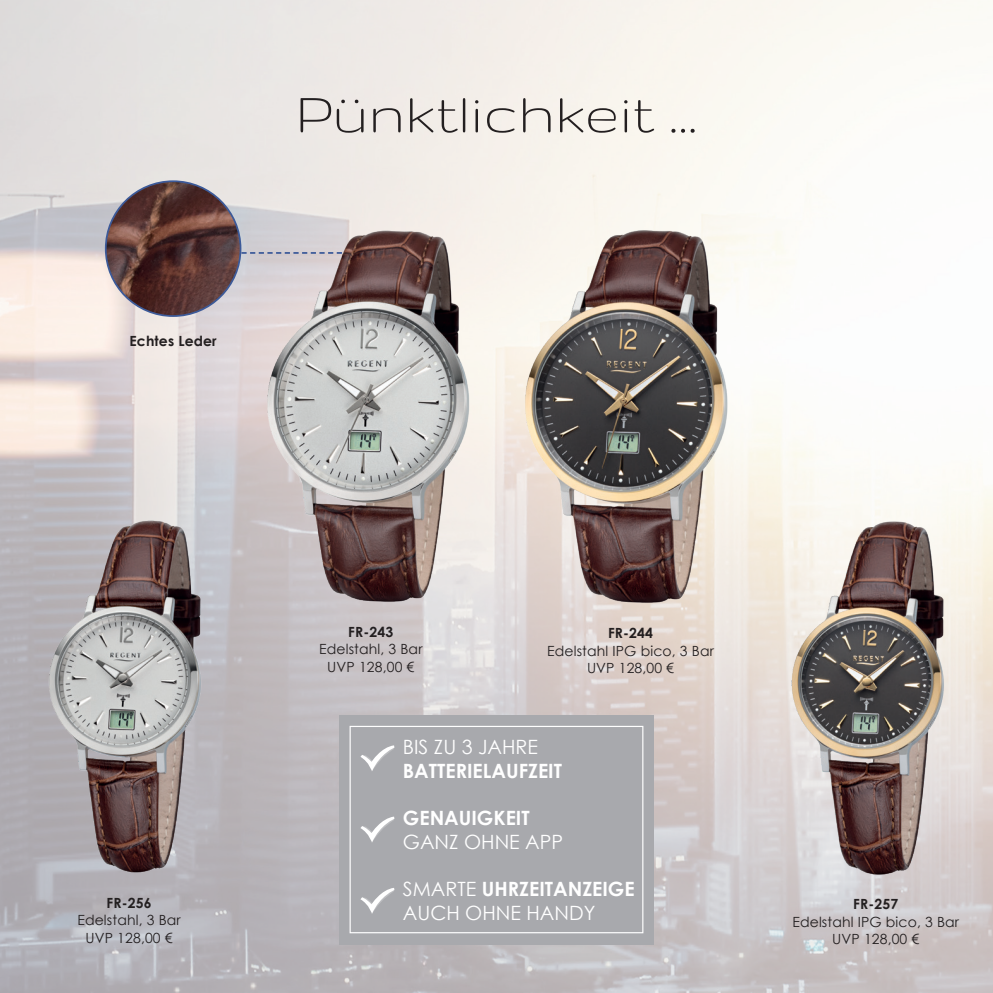
<style>
.page{position:relative;width:993px;height:993px;background:#fff}
.page>*{position:absolute;margin:0;border:0;box-sizing:border-box;transform-origin:0 0}
.t1{font:63px "Gruppo";color:#231f20}
.t2{font:19.6px/23.6px "Century Gothic";color:#fff}
.t3{font:700 19.6px "Century Gothic";color:#fff}
.t4{font:14px/17.5px "Century Gothic";letter-spacing:.01em;color:#231f20;text-align:center}
.t5{font:700 14px "Century Gothic";letter-spacing:.01em;color:#231f20}
.s1{font-weight:700}
</style>
<div class="page">
<img style="left:0;top:0;width:992px;height:992px">
<img style="left:502px;top:220px;width:248px;height:395px">
<img style="left:243px;top:215px;width:250px;height:399px">
<img style="left:2px;top:510px;width:249px;height:368px">
<img style="left:745px;top:510px;width:247px;height:372px">
<svg style="left:241px;top:252px;width:101px;height:2px"></svg>
<img style="left:106px;top:181px;width:134px;height:135px;border-radius:67px">
<div style="left:339px;top:714px;width:314px;height:229px;background:#a8a9ad"></div>
<div style="left:349px;top:725px;width:294px;height:207px;border:1px solid #fff"></div>
<svg style="left:360px;top:745px;width:34px;height:26px"></svg>
<svg style="left:360px;top:816px;width:34px;height:26px"></svg>
<svg style="left:360px;top:888px;width:34px;height:25px"></svg>
<p class="t5" style="left:129px;top:332px;width:89px">Echtes Leder</p>
<h1 class="t1" style="left:295px;top:82px;width:403px">Pünktlichkeit ...</h1>
<p class="t5" style="left:107px;top:893px;width:46px">FR-256</p>
<p class="t4" style="left:77px;top:911px;width:105px">Edelstahl, 3 Bar<br>UVP 128,00 €</p>
<p class="t5" style="left:348px;top:622px;width:46px">FR-243</p>
<p class="t4" style="left:319px;top:639px;width:105px">Edelstahl, 3 Bar<br>UVP 128,00 €</p>
<p class="t5" style="left:608px;top:624px;width:46px">FR-244</p>
<p class="t4" style="left:547px;top:641px;width:168px">Edelstahl IPG bico, 3 Bar<br>UVP 128,00 €</p>
<h2 class="t2" style="left:403px;top:734px;width:137px">BIS ZU 3 JAHRE</h2>
<h2 class="t3" style="left:403px;top:758px;width:161px">BATTERIELAUFZEIT</h2>
<h2 class="t3" style="left:403px;top:805px;width:128px">GENAUIGKEIT</h2>
<h2 class="t2" style="left:403px;top:829px;width:162px">GANZ OHNE APP</h2>
<h2 class="t2" style="left:403px;top:876px;width:233px">SMARTE <span class="s1">UHRZEITANZEIGE<br></span>AUCH OHNE HANDY</h2>
<p class="t5" style="left:853px;top:894px;width:46px">FR-257</p>
<p class="t4" style="left:792px;top:912px;width:168px">Edelstahl IPG bico, 3 Bar<br>UVP 128,00 €</p>
</div>
